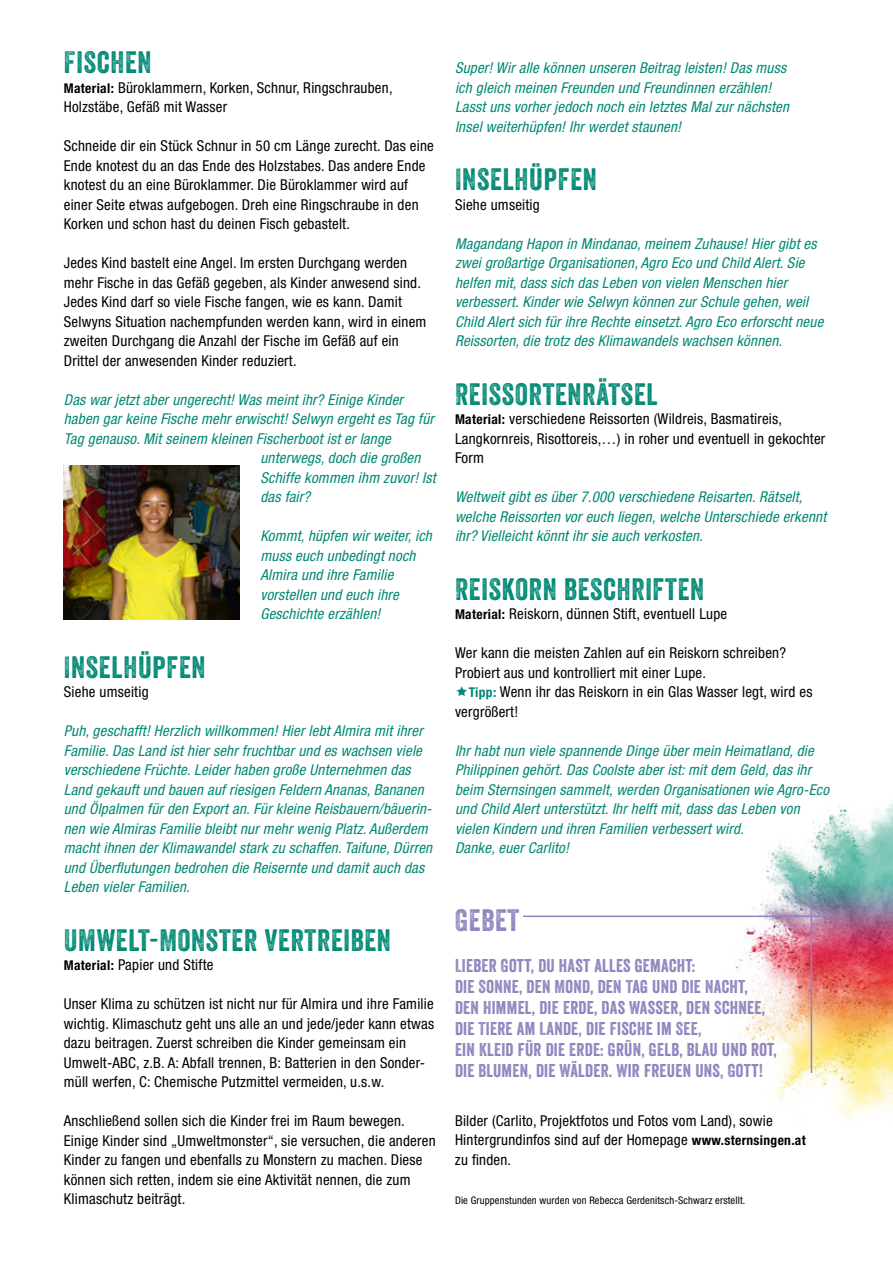
<style>
.page{position:relative;width:893px;height:1263px;background:#fff}
.page>*{position:absolute;margin:0;border:0;box-sizing:border-box;transform-origin:0 0}
.t1{font:30px "Veneer Two";letter-spacing:.025em;color:#008974}
.t2{font:30px "Veneer Two";letter-spacing:.025em;color:#9184be}
.t3{font:18px/21px "Veneer";letter-spacing:.015em;color:#9184be}
.t4{font:italic condensed 15px/19.5px "Helvetica Neue LT Std";letter-spacing:.015em;color:#008974}
.t5{font:condensed 15px/19.5px "Helvetica Neue LT Std";letter-spacing:.015em;color:#000}
.t6{font:condensed 10.5px "Helvetica Neue LT Std";letter-spacing:.015em;color:#000}
.s1{font-weight:700;font-size:13.5px}
.s2{font-weight:700;font-size:13.5px;color:#008974}
</style>
<div class="page">
<img style="left:734px;top:804px;width:159px;height:319px">
<img style="left:64px;top:466px;width:175px;height:154px">
<hr style="left:523px;top:915px;width:306px;height:2px;background:#9184be">
<hr style="left:811px;top:891px;width:1px;height:182px;background:#9184be">
<h1 class="t1" style="left:64px;top:44px;width:89px">FISCHEN</h1>
<p class="t5" style="left:64px;top:78px;width:330px"><span class="s1">Material:</span> Büroklammern, Korken, Schnur, Ringschrauben,<br>Holzstäbe, Gefäß mit Wasser</p>
<p class="t5" style="left:64px;top:136px;width:372px">Schneide dir ein Stück Schnur in 50 cm Länge zurecht. Das eine Ende knotest du an das Ende des Holzstabes. Das andere Ende knotest du an eine Büroklammer. Die Büroklammer wird auf einer Seite etwas aufgebogen. Dreh eine Ringschraube in den Korken und schon hast du deinen Fisch gebastelt.</p>
<p class="t5" style="left:64px;top:253px;width:364px">Jedes Kind bastelt eine Angel. Im ersten Durchgang werden mehr Fische in das Gefäß gegeben, als Kinder anwesend sind.<br>Jedes Kind darf so viele Fische fangen, wie es kann. Damit Selwyns Situation nachempfunden werden kann, wird in einem zweiten Durchgang die Anzahl der Fische im Gefäß auf ein Drittel der anwesenden Kinder reduziert.</p>
<p class="t4" style="left:64px;top:390px;width:341px">Das war jetzt aber ungerecht! Was meint ihr? Einige Kinder</p>
<p class="t4" style="left:64px;top:410px;width:372px">haben gar keine Fische mehr erwischt! Selwyn ergeht es Tag für</p>
<p class="t4" style="left:64px;top:429px;width:329px">Tag genauso. Mit seinem kleinen Fischerboot ist er lange</p>
<p class="t4" style="left:260px;top:449px;width:161px">unterwegs, doch die großen</p>
<p class="t4" style="left:260px;top:468px;width:177px">Schiffe kommen ihm zuvor! Ist</p>
<p class="t4" style="left:260px;top:488px;width:51px">das fair?</p>
<p class="t4" style="left:260px;top:527px;width:173px">Kommt, hüpfen wir weiter, ich muss euch unbedingt noch<br>Almira und ihre Familie vorstellen und euch ihre<br>Geschichte erzählen!</p>
<h1 class="t1" style="left:64px;top:649px;width:143px">INSELHÜPFEN</h1>
<p class="t5" style="left:64px;top:682px;width:86px">Siehe umseitig</p>
<p class="t4" style="left:64px;top:722px;width:370px">Puh, geschafft! Herzlich willkommen! Hier lebt Almira mit ihrer Familie. Das Land ist hier sehr fruchtbar und es wachsen viele verschiedene Früchte. Leider haben große Unternehmen das Land gekauft und bauen auf riesigen Feldern Ananas, Bananen und Ölpalmen für den Export an. Für kleine Reisbauern/bäuerin&shy;nen wie Almiras Familie bleibt nur mehr wenig Platz. Außerdem macht ihnen der Klimawandel stark zu schaffen. Taifune, Dürren und Überflutungen bedrohen die Reisernte und damit auch das Leben vieler Familien.</p>
<h1 class="t1" style="left:64px;top:922px;width:329px">UMWELT-MONSTER VERTREIBEN</h1>
<p class="t5" style="left:64px;top:955px;width:151px"><span class="s1">Material:</span> Papier und Stifte</p>
<p class="t5" style="left:64px;top:994px;width:372px">Unser Klima zu schützen ist nicht nur für Almira und ihre Familie wichtig. Klimaschutz geht uns alle an und jede/jeder kann etwas dazu beitragen. Zuerst schreiben die Kinder gemeinsam ein Umwelt-ABC, z.B. A: Abfall trennen, B: Batterien in den Sonder&shy;müll werfen, C: Chemische Putzmittel vermeiden, u.s.w.</p>
<p class="t5" style="left:64px;top:1111px;width:373px">Anschließend sollen sich die Kinder frei im Raum bewegen.<br>Einige Kinder sind „Umweltmonster“, sie versuchen, die anderen Kinder zu fangen und ebenfalls zu Monstern zu machen. Diese können sich retten, indem sie eine Aktivität nennen, die zum Klimaschutz beiträgt.</p>
<p class="t4" style="left:455px;top:59px;width:336px">Super! Wir alle können unseren Beitrag leisten! Das muss ich gleich meinen Freunden und Freundinnen erzählen!<br>Lasst uns vorher jedoch noch ein letztes Mal zur nächsten Insel weiterhüpfen! Ihr werdet staunen!</p>
<h1 class="t1" style="left:455px;top:161px;width:143px">INSELHÜPFEN</h1>
<p class="t5" style="left:455px;top:195px;width:86px">Siehe umseitig</p>
<p class="t4" style="left:455px;top:234px;width:370px">Magandang Hapon in Mindanao, meinem Zuhause! Hier gibt es zwei großartige Organisationen, Agro Eco und Child Alert. Sie helfen mit, dass sich das Leben von vielen Menschen hier verbessert. Kinder wie Selwyn können zur Schule gehen, weil Child Alert sich für ihre Rechte einsetzt. Agro Eco erforscht neue Reissorten, die trotz des Klimawandels wachsen können.</p>
<h1 class="t1" style="left:455px;top:376px;width:204px">REISSORTENRÄTSEL</h1>
<p class="t5" style="left:455px;top:409px;width:372px"><span class="s1">Material:</span> verschiedene Reissorten (Wildreis, Basmatireis,<br>Langkornreis, Risottoreis,…) in roher und eventuell in gekochter<br>Form</p>
<p class="t4" style="left:455px;top:488px;width:373px">Weltweit gibt es über 7.000 verschiedene Reisarten. Rätselt, welche Reissorten vor euch liegen, welche Unterschiede erkennt ihr? Vielleicht könnt ihr sie auch verkosten.</p>
<h1 class="t1" style="left:455px;top:571px;width:251px">REISKORN BESCHRIFTEN</h1>
<p class="t5" style="left:455px;top:604px;width:274px"><span class="s1">Material:</span> Reiskorn, dünnen Stift, eventuell Lupe</p>
<p class="t5" style="left:455px;top:643px;width:333px">Wer kann die meisten Zahlen auf ein Reiskorn schreiben?<br>Probiert aus und kontrolliert mit einer Lupe.</p>
<p class="t5" style="left:455px;top:682px;width:359px;text-indent:14px"><span class="s2">Tipp:</span> Wenn ihr das Reiskorn in ein Glas Wasser legt, wird es vergrößert!</p>
<p class="t4" style="left:455px;top:741px;width:376px">Ihr habt nun viele spannende Dinge über mein Heimatland, die Philippinen gehört. Das Coolste aber ist: mit dem Geld, das ihr beim Sternsingen sammelt, werden Organisationen wie Agro-Eco und Child Alert unterstützt. Ihr helft mit, dass das Leben von vielen Kindern und ihren Familien verbessert wird.<br>Danke, euer Carlito!</p>
<h1 class="t2" style="left:455px;top:902px;width:66px">GEBET</h1>
<p class="t3" style="left:455px;top:955px;width:323px">LIEBER GOTT, DU HAST ALLES GEMACHT:<br>DIE SONNE, DEN MOND, DEN TAG UND DIE NACHT,<br>DEN HIMMEL, DIE ERDE, DAS WASSER, DEN SCHNEE, DIE TIERE AM LANDE, DIE FISCHE IM SEE,<br>EIN KLEID FÜR DIE ERDE: GRÜN, GELB, BLAU UND ROT, DIE BLUMEN, DIE WÄLDER. WIR FREUEN UNS, GOTT!</p>
<p class="t5" style="left:455px;top:1111px;width:352px">Bilder (Carlito, Projektfotos und Fotos vom Land), sowie<br>Hintergrundinfos sind auf der Homepage <span class="s1">www.sternsingen.at </span>zu finden.</p>
<p class="t6" style="left:455px;top:1194px;width:292px">Die Gruppenstunden wurden von Rebecca Gerdenitsch-Schwarz erstellt.</p>
</div>
